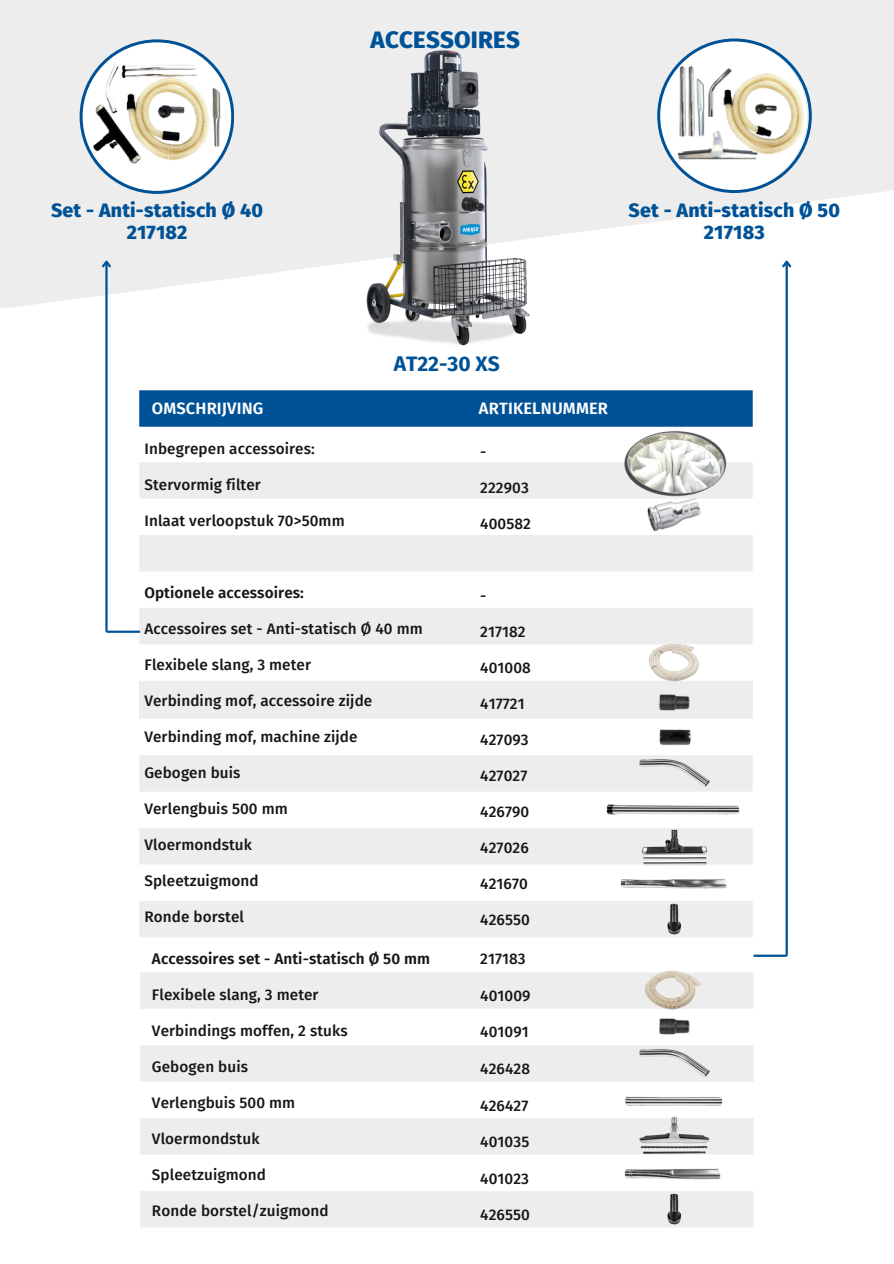
<style>
.page{position:relative;width:894px;height:1264px;background:#fff}
.page>*{position:absolute;margin:0;border:0;box-sizing:border-box;transform-origin:0 0}
.t1{font:800 24px "Fira Sans";letter-spacing:.01em;color:#005297}
.t2{font:700 21px "Fira Sans";letter-spacing:-.005em;color:#005297}
.t3{font:800 19.5px/22.5px "Fira Sans";letter-spacing:.01em;color:#005297;text-align:center}
.t4{font:600 16.5px "Fira Sans";letter-spacing:.01em;color:#fff}
.t5{font:500 15.3px "Fira Sans";letter-spacing:.005em;color:#171615}
.t6{font:600 15.3px "Fira Sans";letter-spacing:.005em;color:#171615}
</style>
<div class="page">
<div style="left:0;top:0;width:893px;height:308px;background:linear-gradient(to bottom,#e9e9e9,#f8f8f8)"></div>
<svg style="left:139px;top:717px;width:613px;height:220px;fill:#f1f1f1"></svg>
<svg style="left:139px;top:462px;width:613px;height:255px;fill:#ededed"></svg>
<div style="left:139px;top:390px;width:613px;height:37px;background:#005297"></div>
<svg style="left:657px;top:38px;width:154px;height:155px"></svg>
<img style="left:678px;top:64px;width:126px;height:103px">
<img style="left:311px;top:0;width:268px;height:346px">
<svg style="left:80px;top:39px;width:154px;height:155px"></svg>
<img style="left:91px;top:63px;width:132px;height:108px">
<svg style="left:140px;top:972px;width:613px;height:255px;fill:#ededed"></svg>
<img style="left:647px;top:643px;width:53px;height:40px">
<img style="left:637px;top:827px;width:73px;height:41px">
<img style="left:614px;top:873px;width:118px;height:20px">
<img style="left:635px;top:756px;width:76px;height:33px">
<img style="left:650px;top:723px;width:47px;height:33px">
<img style="left:619px;top:430px;width:108px;height:67px">
<img style="left:642px;top:492px;width:63px;height:45px">
<img style="left:650px;top:686px;width:47px;height:37px">
<img style="left:603px;top:801px;width:140px;height:18px">
<img style="left:661px;top:901px;width:24px;height:36px">
<img style="left:635px;top:1046px;width:76px;height:33px">
<img style="left:644px;top:971px;width:57px;height:38px">
<img style="left:635px;top:1115px;width:75px;height:40px">
<img style="left:650px;top:1010px;width:47px;height:37px">
<img style="left:622px;top:1093px;width:102px;height:14px">
<img style="left:619px;top:1166px;width:104px;height:15px">
<img style="left:661px;top:1191px;width:24px;height:36px">
<hr style="left:105px;top:262px;width:3px;height:369px;background:#005297">
<svg style="left:100px;top:258px;width:13px;height:11px"></svg>
<hr style="left:106px;top:630px;width:34px;height:3px;background:#005297">
<hr style="left:785px;top:262px;width:2px;height:693px;background:#005297">
<svg style="left:780px;top:258px;width:13px;height:11px"></svg>
<hr style="left:753px;top:954px;width:33px;height:2px;background:#005297">
<h1 class="t1" style="left:370px;top:26px;width:151px">ACCESSOIRES</h1>
<p class="t3" style="left:51px;top:199px;width:213px">Set - Anti-statisch Ø 40<br>217182</p>
<p class="t3" style="left:628px;top:199px;width:213px">Set - Anti-statisch Ø 50<br>217183</p>
<h2 class="t2" style="left:394px;top:351px;width:107px">AT22-30 XS</h2>
<p class="t4" style="left:152px;top:399px;width:113px">OMSCHRIJVING</p>
<p class="t4" style="left:479px;top:399px;width:130px">ARTIKELNUMMER</p>
<p class="t5" style="left:144px;top:439px;width:172px">Inbegrepen accessoires:</p>
<p class="t5" style="left:144px;top:475px;width:118px">Stervormig filter</p>
<p class="t5" style="left:144px;top:511px;width:202px">Inlaat verloopstuk 70&gt;50mm</p>
<p class="t5" style="left:480px;top:442px;width:8px">-</p>
<p class="t5" style="left:480px;top:478px;width:50px">222903</p>
<p class="t5" style="left:480px;top:514px;width:52px">400582</p>
<p class="t6" style="left:144px;top:583px;width:161px">Optionele accessoires:</p>
<p class="t5" style="left:144px;top:619px;width:280px">Accessoires set - Anti-statisch Ø 40 mm</p>
<p class="t5" style="left:144px;top:655px;width:168px">Flexibele slang, 3 meter</p>
<p class="t5" style="left:144px;top:691px;width:229px">Verbinding mof, accessoire zijde</p>
<p class="t5" style="left:144px;top:727px;width:214px">Verbinding mof, machine zijde</p>
<p class="t5" style="left:144px;top:763px;width:98px">Gebogen buis</p>
<p class="t5" style="left:144px;top:799px;width:145px">Verlengbuis 500 mm</p>
<p class="t5" style="left:144px;top:835px;width:109px">Vloermondstuk</p>
<p class="t5" style="left:144px;top:871px;width:116px">Spleetzuigmond</p>
<p class="t5" style="left:144px;top:907px;width:101px">Ronde borstel</p>
<p class="t6" style="left:152px;top:949px;width:280px">Accessoires set - Anti-statisch Ø 50 mm</p>
<p class="t5" style="left:152px;top:985px;width:168px">Flexibele slang, 3 meter</p>
<p class="t5" style="left:152px;top:1021px;width:197px">Verbindings moffen, 2 stuks</p>
<p class="t5" style="left:152px;top:1057px;width:98px">Gebogen buis</p>
<p class="t5" style="left:152px;top:1093px;width:145px">Verlengbuis 500 mm</p>
<p class="t5" style="left:152px;top:1129px;width:109px">Vloermondstuk</p>
<p class="t5" style="left:152px;top:1165px;width:116px">Spleetzuigmond</p>
<p class="t5" style="left:152px;top:1201px;width:178px">Ronde borstel/zuigmond</p>
<p class="t5" style="left:480px;top:586px;width:8px">-</p>
<p class="t5" style="left:480px;top:622px;width:47px">217182</p>
<p class="t5" style="left:480px;top:658px;width:52px">401008</p>
<p class="t5" style="left:480px;top:694px;width:46px">417721</p>
<p class="t5" style="left:480px;top:730px;width:50px">427093</p>
<p class="t5" style="left:480px;top:766px;width:49px">427027</p>
<p class="t5" style="left:480px;top:802px;width:51px">426790</p>
<p class="t5" style="left:480px;top:838px;width:50px">427026</p>
<p class="t5" style="left:480px;top:874px;width:49px">421670</p>
<p class="t5" style="left:480px;top:910px;width:51px">426550</p>
<p class="t5" style="left:480px;top:950px;width:47px">217183</p>
<p class="t5" style="left:480px;top:986px;width:52px">401009</p>
<p class="t5" style="left:480px;top:1023px;width:50px">401091</p>
<p class="t5" style="left:480px;top:1059px;width:51px">426428</p>
<p class="t5" style="left:480px;top:1096px;width:50px">426427</p>
<p class="t5" style="left:480px;top:1132px;width:50px">401035</p>
<p class="t5" style="left:480px;top:1169px;width:50px">401023</p>
<p class="t5" style="left:480px;top:1205px;width:51px">426550</p>
</div>
